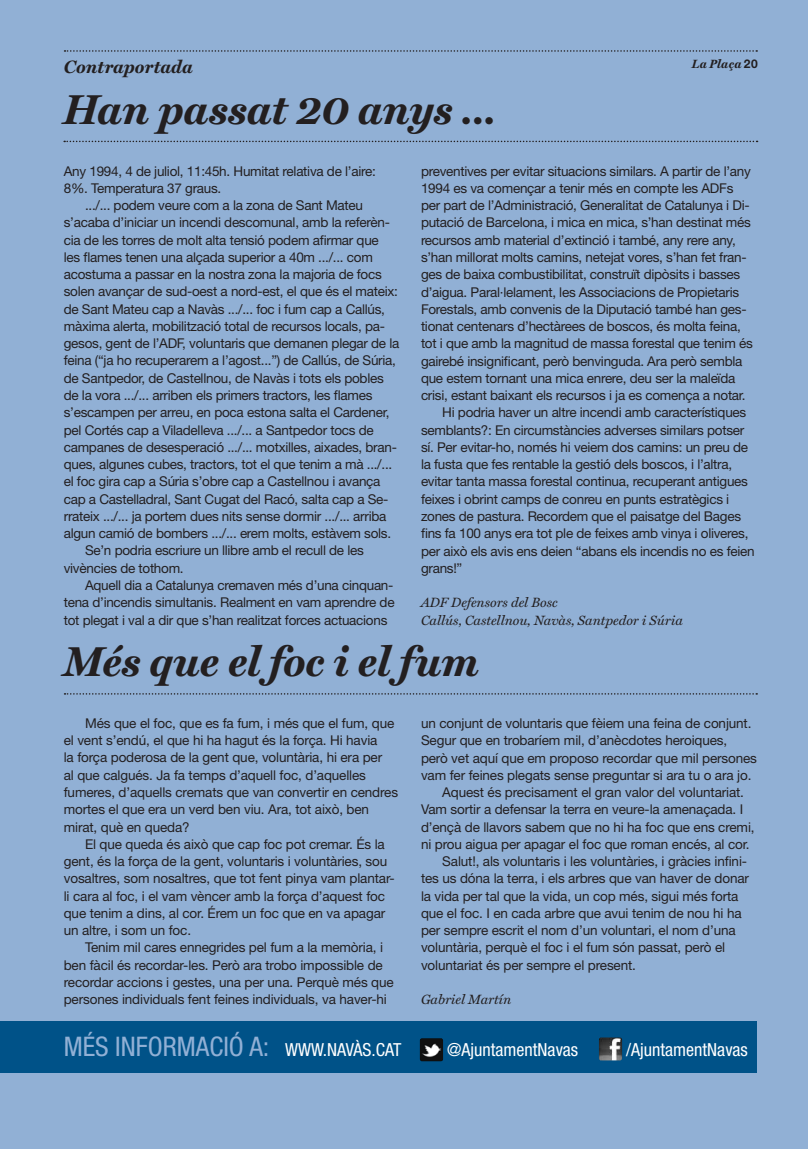
<style>
.page{position:relative;width:808px;height:1149px;background:#fff}
.page>*{position:absolute;margin:0;border:0;box-sizing:border-box;transform-origin:0 0}
.t1{font:italic 700 42px "Miller Text";color:#231f20}
.t2{font:condensed 27px "Helvetica Neue LT Std";color:#91b0d5}
.t3{font:condensed 18px "Helvetica Neue LT Std";color:#fff}
.t4{font:italic 700 18px "Miller Text";letter-spacing:.005em;color:#231f20}
.t5{font:13.5px/17.2px "Helvetica Neue LT Std";letter-spacing:-.02em;color:#231f20}
.t6{font:italic 13.5px/17.2px "Miller Text";color:#231f20}
.t7{font:italic 700 12px "Miller Text";letter-spacing:.025em;color:#231f20}
.s1{font-family:"Helvetica Neue LT Std";font-style:normal}
.s2{font-size:18px;color:#fff}
</style>
<div class="page">
<div style="left:0;top:0;width:808px;height:1148px;background:#91b0d5"></div>
<svg style="left:65px;top:50px;width:692px;height:2px"></svg>
<svg style="left:65px;top:693px;width:692px;height:1px"></svg>
<svg style="left:64px;top:141px;width:693px;height:1px"></svg>
<div style="left:0;top:1021px;width:756px;height:51px;background:#005288"></div>
<img style="left:420px;top:1038px;width:23px;height:22px">
<img style="left:599px;top:1037px;width:23px;height:23px">
<h3 class="t4" style="left:64px;top:55px;width:130px">Contraportada</h3>
<p class="t7" style="left:692px;top:57px;width:67px">La Plaça <span class="s1">20</span></p>
<h1 class="t1" style="left:63px;top:84px;width:434px">Han passat 20 anys ...</h1>
<p class="t5" style="left:64px;top:162px;width:313px">Any 1994, 4 de juliol, 11:45h. Humitat relativa de l’aire:<br>8%. Temperatura 37 graus.</p>
<p class="t5" style="left:85px;top:196px;width:279px">.../... podem veure com a la zona de Sant Mateu</p>
<p class="t5" style="left:64px;top:214px;width:328px">s’acaba d’iniciar un incendi descomunal, amb la referèn-</p>
<p class="t5" style="left:64px;top:231px;width:317px">cia de les torres de molt alta tensió podem afirmar que</p>
<p class="t5" style="left:64px;top:248px;width:311px">les flames tenen una alçada superior a 40m .../... com</p>
<p class="t5" style="left:64px;top:265px;width:319px">acostuma a passar en la nostra zona la majoria de focs</p>
<p class="t5" style="left:64px;top:283px;width:336px">solen avançar de sud-oest a nord-est, el que és el mateix:</p>
<p class="t5" style="left:64px;top:300px;width:323px">de Sant Mateu cap a Navàs .../... foc i fum cap a Callús,</p>
<p class="t5" style="left:64px;top:317px;width:323px">màxima alerta, mobilització total de recursos locals, pa-</p>
<p class="t5" style="left:64px;top:334px;width:337px">gesos, gent de l’ADF, voluntaris que demanen plegar de la</p>
<p class="t5" style="left:64px;top:352px;width:334px">feina (“ja ho recuperarem a l’agost...”) de Callús, de Súria,</p>
<p class="t5" style="left:64px;top:369px;width:321px">de Santpedor, de Castellnou, de Navàs i tots els pobles</p>
<p class="t5" style="left:64px;top:386px;width:310px">de la vora .../... arriben els primers tractors, les flames</p>
<p class="t5" style="left:64px;top:403px;width:327px">s’escampen per arreu, en poca estona salta el Cardener,</p>
<p class="t5" style="left:64px;top:421px;width:311px">pel Cortés cap a Viladelleva .../... a Santpedor tocs de</p>
<p class="t5" style="left:64px;top:438px;width:335px">campanes de desesperació .../... motxilles, aixades, bran-</p>
<p class="t5" style="left:64px;top:455px;width:330px">ques, algunes cubes, tractors, tot el que tenim a mà .../...</p>
<p class="t5" style="left:64px;top:472px;width:318px">el foc gira cap a Súria s’obre cap a Castellnou i avança</p>
<p class="t5" style="left:64px;top:490px;width:326px">cap a Castelladral, Sant Cugat del Racó, salta cap a Se-</p>
<p class="t5" style="left:64px;top:507px;width:324px">rrateix .../... ja portem dues nits sense dormir .../... arriba</p>
<p class="t5" style="left:64px;top:524px;width:329px">algun camió de bombers .../... erem molts, estàvem sols.</p>
<p class="t5" style="left:85px;top:541px;width:280px">Se’n podria escriure un llibre amb el recull de les</p>
<p class="t5" style="left:64px;top:559px;width:121px">vivències de tothom.</p>
<p class="t5" style="left:85px;top:576px;width:310px">Aquell dia a Catalunya cremaven més d’una cinquan-</p>
<p class="t5" style="left:64px;top:593px;width:332px">tena d’incendis simultanis. Realment en vam aprendre de</p>
<p class="t5" style="left:64px;top:610px;width:325px">tot plegat i val a dir que s’han realitzat forces actuacions</p>
<p class="t5" style="left:421px;top:162px;width:331px">preventives per evitar situacions similars. A partir de l’any</p>
<p class="t5" style="left:421px;top:179px;width:314px">1994 es va començar a tenir més en compte les ADFs</p>
<p class="t5" style="left:421px;top:196px;width:330px">per part de l’Administració, Generalitat de Catalunya i Di-</p>
<p class="t5" style="left:421px;top:214px;width:331px">putació de Barcelona, i mica en mica, s’han destinat més</p>
<p class="t5" style="left:421px;top:231px;width:316px">recursos amb material d’extinció i també, any rere any,</p>
<p class="t5" style="left:421px;top:248px;width:327px">s’han millorat molts camins, netejat vores, s’han fet fran-</p>
<p class="t5" style="left:421px;top:265px;width:321px">ges de baixa combustibilitat, construït dipòsits i basses</p>
<p class="t5" style="left:421px;top:283px;width:320px">d’aigua. Paral·lelament, les Associacions de Propietaris</p>
<p class="t5" style="left:421px;top:300px;width:327px">Forestals, amb convenis de la Diputació també han ges-</p>
<p class="t5" style="left:421px;top:317px;width:321px">tionat centenars d’hectàrees de boscos, és molta feina,</p>
<p class="t5" style="left:421px;top:334px;width:333px">tot i que amb la magnitud de massa forestal que tenim és</p>
<p class="t5" style="left:421px;top:352px;width:323px">gairebé insignificant, però benvinguda. Ara però sembla</p>
<p class="t5" style="left:421px;top:369px;width:316px">que estem tornant una mica enrere, deu ser la maleïda</p>
<p class="t5" style="left:421px;top:386px;width:326px">crisi, estant baixant els recursos i ja es comença a notar.</p>
<p class="t5" style="left:442px;top:403px;width:306px">Hi podria haver un altre incendi amb característiques</p>
<p class="t5" style="left:421px;top:421px;width:325px">semblants?: En circumstàncies adverses similars potser</p>
<p class="t5" style="left:421px;top:438px;width:329px">sí. Per evitar-ho, només hi veiem dos camins: un preu de</p>
<p class="t5" style="left:421px;top:455px;width:313px">la fusta que fes rentable la gestió dels boscos, i l’altra,</p>
<p class="t5" style="left:421px;top:472px;width:328px">evitar tanta massa forestal continua, recuperant antigues</p>
<p class="t5" style="left:421px;top:490px;width:310px">feixes i obrint camps de conreu en punts estratègics i</p>
<p class="t5" style="left:421px;top:507px;width:322px">zones de pastura. Recordem que el paisatge del Bages</p>
<p class="t5" style="left:421px;top:524px;width:329px">fins fa 100 anys era tot ple de feixes amb vinya i oliveres,</p>
<p class="t5" style="left:421px;top:541px;width:335px">per això els avis ens deien “abans els incendis no es feien</p>
<p class="t5" style="left:421px;top:559px;width:43px">grans!”</p>
<p class="t6" style="left:421px;top:594px;width:263px">ADF Defensors del Bosc<br>Callús, Castellnou, Navàs, Santpedor i Súria</p>
<h1 class="t1" style="left:64px;top:636px;width:417px">Més que el foc i el fum</h1>
<p class="t5" style="left:64px;top:714px;width:336px;text-indent:21px">Més que el foc, que es fa fum, i més que el fum, que el vent s’endú, el que hi ha hagut és la força. Hi havia<br>la força poderosa de la gent que, voluntària, hi era per<br>al que calgués. Ja fa temps d’aquell foc, d’aquelles fumeres, d’aquells cremats que van convertir en cendres mortes el que era un verd ben viu. Ara, tot això, ben mirat, què en queda?</p>
<p class="t5" style="left:64px;top:834px;width:333px;text-indent:21px">El que queda és això que cap foc pot cremar. És la gent, és la força de la gent, voluntaris i voluntàries, sou vosaltres, som nosaltres, que tot fent pinya vam plantar&shy;li cara al foc, i el vam vèncer amb la força d’aquest foc que tenim a dins, al cor. Érem un foc que en va apagar un altre, i som un foc.</p>
<p class="t5" style="left:64px;top:938px;width:331px;text-indent:21px">Tenim mil cares ennegrides pel fum a la memòria, i ben fàcil és recordar-les. Però ara trobo impossible de recordar accions i gestes, una per una. Perquè més que persones individuals fent feines individuals, va haver-hi</p>
<p class="t5" style="left:421px;top:714px;width:332px">un conjunt de voluntaris que fèiem una feina de conjunt.</p>
<p class="t5" style="left:421px;top:731px;width:308px">Segur que en trobaríem mil, d’anècdotes heroiques,</p>
<p class="t5" style="left:421px;top:748px;width:337px">però vet aquí que em proposo recordar que mil persones</p>
<p class="t5" style="left:421px;top:766px;width:332px">vam fer feines plegats sense preguntar si ara tu o ara jo.</p>
<p class="t5" style="left:442px;top:783px;width:303px">Aquest és precisament el gran valor del voluntariat.</p>
<p class="t5" style="left:421px;top:800px;width:324px">Vam sortir a defensar la terra en veure-la amenaçada. I</p>
<p class="t5" style="left:421px;top:817px;width:335px">d’ençà de llavors sabem que no hi ha foc que ens cremi,</p>
<p class="t5" style="left:421px;top:835px;width:330px">ni prou aigua per apagar el foc que roman encés, al cor.</p>
<p class="t5" style="left:442px;top:852px;width:306px">Salut!, als voluntaris i les voluntàries, i gràcies infini-</p>
<p class="t5" style="left:421px;top:869px;width:330px">tes us dóna la terra, i els arbres que van haver de donar</p>
<p class="t5" style="left:421px;top:886px;width:319px">la vida per tal que la vida, un cop més, sigui més forta</p>
<p class="t5" style="left:421px;top:904px;width:322px">que el foc. I en cada arbre que avui tenim de nou hi ha</p>
<p class="t5" style="left:421px;top:921px;width:316px">per sempre escrit el nom d’un voluntari, el nom d’una</p>
<p class="t5" style="left:421px;top:938px;width:306px">voluntària, perquè el foc i el fum són passat, però el</p>
<p class="t5" style="left:421px;top:955px;width:216px">voluntariat és per sempre el present.</p>
<p class="t6" style="left:421px;top:990px;width:92px">Gabriel Martín</p>
<h2 class="t2" style="left:64px;top:1030px;width:339px">Més informació a: <span class="s2">www.navàs.cat</span></h2>
<h3 class="t3" style="left:447px;top:1038px;width:133px">@AjuntamentNavas</h3>
<h3 class="t3" style="left:626px;top:1038px;width:123px">/AjuntamentNavas</h3>
</div>
